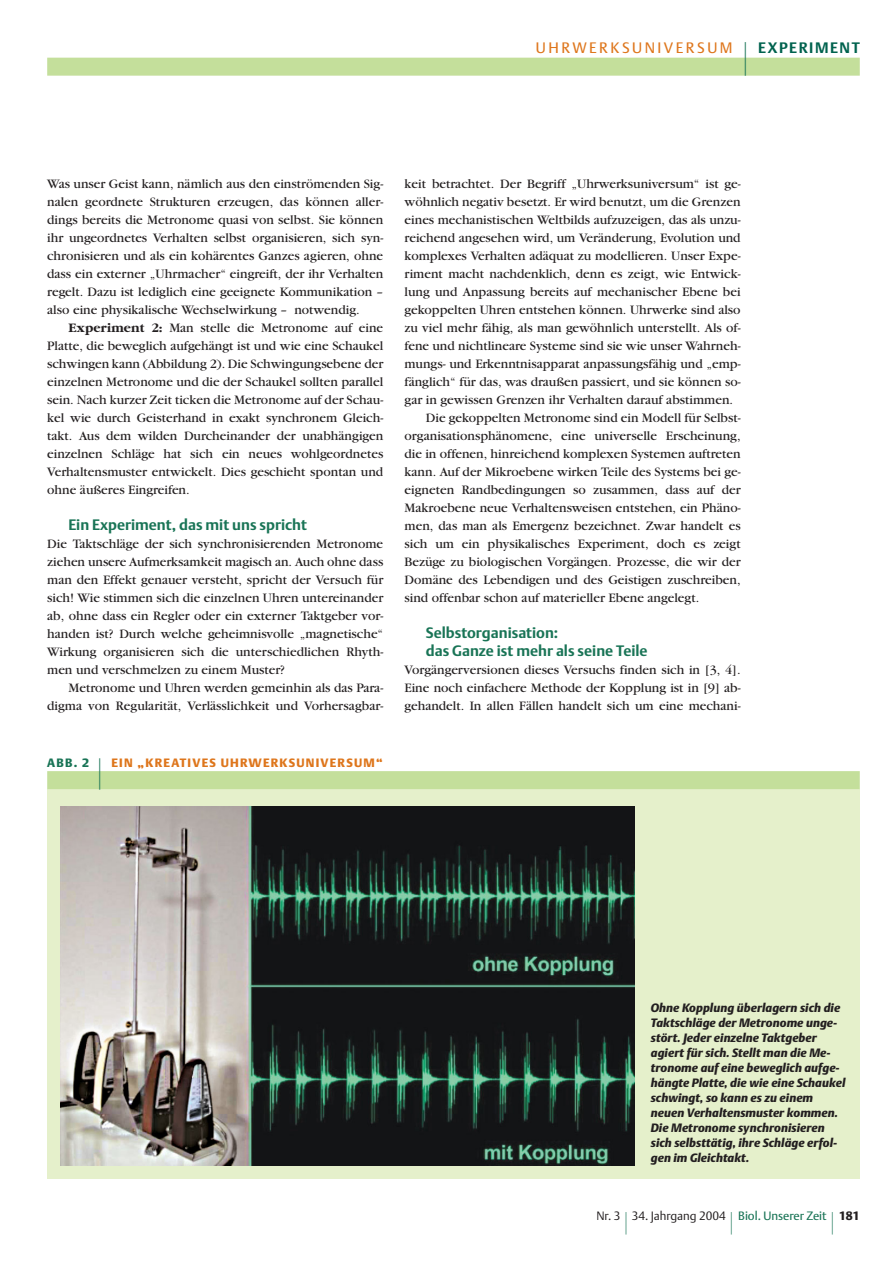
<style>
.page{position:relative;width:893px;height:1262px;background:#fff}
.page>*{position:absolute;margin:0;border:0;box-sizing:border-box;transform-origin:0 0}
.t1{font:200 45px "Helvetica Neue";color:#197456}
.t2{font:200 42px "Helvetica Neue";color:#197456}
.t3{font:200 30px "Helvetica Neue";color:#197456}
.t4{font:700 15px/18px "DTL Argo T";color:#197456}
.t5{font:15px "DTL Argo T";letter-spacing:.17em;color:#de761c}
.t6{font:700 15px "DTL Argo T";letter-spacing:.1em;color:#00624e}
.t7{font:13.5px/18px "Garamond";color:#231f20;text-align:justify}
.t8{font:italic 12px/15px "DTL Argo T Black";letter-spacing:.005em;color:#231f20}
.t9{font:12px "DTL Argo T Black";letter-spacing:.105em;color:#de761c}
.t10{font:12px "DTL Argo T Light";color:#231f20}
.t11{font:12px "DTL Argo T";color:#197456}
.t12{font:12px "DTL Argo T Black";color:#197456}
.t13{font:12px "DTL Argo T Black";color:#231f20}
.s1{font-weight:700}
</style>
<div class="page">
<div style="left:47px;top:58px;width:812px;height:18px;background:#c4df9b"></div>
<div style="left:47px;top:789px;width:812px;height:389px;background:#e5f0cb"></div>
<img style="left:60px;top:807px;width:574px;height:358px">
<div style="left:47px;top:771px;width:812px;height:18px;background:#c4df9b"></div>
<p class="t5" style="left:536px;top:42px;width:198px">UHRWERKSUNIVERSUM</p>
<h1 class="t1" style="left:740px;top:43px;width:11px">|</h1>
<p class="t6" style="left:758px;top:43px;width:103px">EXPERIMENT</p>
<p class="t7" style="left:47px;top:176px;width:337px">Was unser Geist kann, nämlich aus den einströmenden Sig&shy;nalen geordnete Strukturen erzeugen, das können aller&shy;dings bereits die Metronome quasi von selbst. Sie können ihr ungeordnetes Verhalten selbst organisieren, sich syn&shy;chronisieren und als ein kohärentes Ganzes agieren, ohne dass ein externer „Uhrmacher“ eingreift, der ihr Verhalten regelt. Dazu ist lediglich eine geeignete Kommunikation – also eine physikalische Wechselwirkung – notwendig.</p>
<p class="t7" style="left:47px;top:320px;width:337px;text-indent:21px"><span class="s1">Experiment 2:</span> Man stelle die Metronome auf eine Platte, die beweglich aufgehängt ist und wie eine Schaukel schwingen kann (Abbildung 2). Die Schwingungsebene der einzelnen Metronome und die der Schaukel sollten parallel sein. Nach kurzer Zeit ticken die Metronome auf der Schau&shy;kel wie durch Geisterhand in exakt synchronem Gleich&shy;takt. Aus dem wilden Durcheinander der unabhängigen einzelnen Schläge hat sich ein neues wohlgeordnetes Verhaltensmuster entwickelt. Dies geschieht spontan und ohne äußeres Eingreifen.</p>
<p class="t4" style="left:68px;top:517px;width:240px">Ein Experiment, das mit uns spricht</p>
<p class="t7" style="left:47px;top:536px;width:337px">Die Taktschläge der sich synchronisierenden Metronome ziehen unsere Aufmerksamkeit magisch an. Auch ohne dass man den Effekt genauer versteht, spricht der Versuch für sich! Wie stimmen sich die einzelnen Uhren untereinander ab, ohne dass ein Regler oder ein externer Taktgeber vor&shy;handen ist? Durch welche geheimnisvolle „magnetische“ Wirkung organisieren sich die unterschiedlichen Rhyth&shy;men und verschmelzen zu einem Muster?</p>
<p class="t7" style="left:47px;top:680px;width:337px;text-align:right">Metronome und Uhren werden gemeinhin als das Para&shy;digma von Regularität, Verlässlichkeit und Vorhersagbar-</p>
<p class="t12" style="left:47px;top:758px;width:43px">ABB. 2</p>
<h2 class="t2" style="left:95px;top:758px;width:11px">|</h2>
<p class="t9" style="left:111px;top:758px;width:273px">EIN „KREATIVES UHRWERKSUNIVERSUM“</p>
<p class="t7" style="left:404px;top:176px;width:337px">keit betrachtet. Der Begriff „Uhrwerksuniversum“ ist ge-</p>
<p class="t7" style="left:404px;top:194px;width:337px">wöhnlich negativ besetzt. Er wird benutzt, um die Grenzen</p>
<p class="t7" style="left:404px;top:212px;width:337px">eines mechanistischen Weltbilds aufzuzeigen, das als unzu-</p>
<p class="t7" style="left:404px;top:230px;width:337px">reichend angesehen wird, um Veränderung, Evolution und</p>
<p class="t7" style="left:404px;top:248px;width:337px">komplexes Verhalten adäquat zu modellieren. Unser Expe-</p>
<p class="t7" style="left:404px;top:266px;width:337px">riment macht nachdenklich, denn es zeigt, wie Entwick-</p>
<p class="t7" style="left:404px;top:284px;width:337px">lung und Anpassung bereits auf mechanischer Ebene bei</p>
<p class="t7" style="left:404px;top:302px;width:337px">gekoppelten Uhren entstehen können. Uhrwerke sind also</p>
<p class="t7" style="left:404px;top:320px;width:337px">zu viel mehr fähig, als man gewöhnlich unterstellt. Als of-</p>
<p class="t7" style="left:404px;top:338px;width:337px">fene und nichtlineare Systeme sind sie wie unser Wahrneh-</p>
<p class="t7" style="left:404px;top:356px;width:337px">mungs- und Erkenntnisapparat anpassungsfähig und „emp-</p>
<p class="t7" style="left:404px;top:374px;width:337px">fänglich“ für das, was draußen passiert, und sie können so-</p>
<p class="t7" style="left:404px;top:392px;width:330px">gar in gewissen Grenzen ihr Verhalten darauf abstimmen.</p>
<p class="t7" style="left:426px;top:410px;width:316px">Die gekoppelten Metronome sind ein Modell für Selbst-</p>
<p class="t7" style="left:404px;top:428px;width:337px">organisationsphänomene, eine universelle Erscheinung,</p>
<p class="t7" style="left:404px;top:446px;width:337px">die in offenen, hinreichend komplexen Systemen auftreten</p>
<p class="t7" style="left:404px;top:464px;width:337px">kann. Auf der Mikroebene wirken Teile des Systems bei ge-</p>
<p class="t7" style="left:404px;top:482px;width:337px">eigneten Randbedingungen so zusammen, dass auf der</p>
<p class="t7" style="left:404px;top:500px;width:337px">Makroebene neue Verhaltensweisen entstehen, ein Phäno-</p>
<p class="t7" style="left:404px;top:518px;width:337px">men, das man als Emergenz bezeichnet. Zwar handelt es</p>
<p class="t7" style="left:404px;top:536px;width:337px">sich um ein physikalisches Experiment, doch es zeigt</p>
<p class="t7" style="left:404px;top:554px;width:337px">Bezüge zu biologischen Vorgängen. Prozesse, die wir der</p>
<p class="t7" style="left:404px;top:572px;width:337px">Domäne des Lebendigen und des Geistigen zuschreiben,</p>
<p class="t7" style="left:404px;top:590px;width:296px">sind offenbar schon auf materieller Ebene angelegt.</p>
<p class="t4" style="left:426px;top:625px;width:223px">Selbstorganisation:<br>das Ganze ist mehr als seine Teile</p>
<p class="t7" style="left:404px;top:662px;width:337px">Vorgängerversionen dieses Versuchs finden sich in [3, 4].<br>Eine noch einfachere Methode der Kopplung ist in [9] ab&shy;gehandelt. In allen Fällen handelt sich um eine mechani-</p>
<p class="t8" style="left:650px;top:1001px;width:196px">Ohne Kopplung überlagern sich die<br>Taktschläge der Metronome unge&shy;stört. Jeder einzelne Taktgeber agiert für sich. Stellt man die Me&shy;tronome auf eine beweglich aufge&shy;hängte Platte, die wie eine Schaukel schwingt, so kann es zu einem neuen Verhaltensmuster kommen.<br>Die Metronome synchronisieren sich selbsttätig, ihre Schläge erfol&shy;gen im Gleichtakt.</p>
<p class="t10" style="left:596px;top:1211px;width:26px">Nr. 3</p>
<h3 class="t3" style="left:622px;top:1212px;width:8px">|</h3>
<p class="t10" style="left:632px;top:1211px;width:95px">34. Jahrgang 2004</p>
<h3 class="t3" style="left:728px;top:1212px;width:8px">|</h3>
<p class="t11" style="left:738px;top:1211px;width:90px">Biol. Unserer Zeit</p>
<h3 class="t3" style="left:829px;top:1212px;width:8px">|</h3>
<p class="t13" style="left:839px;top:1211px;width:22px">181</p>
</div>
